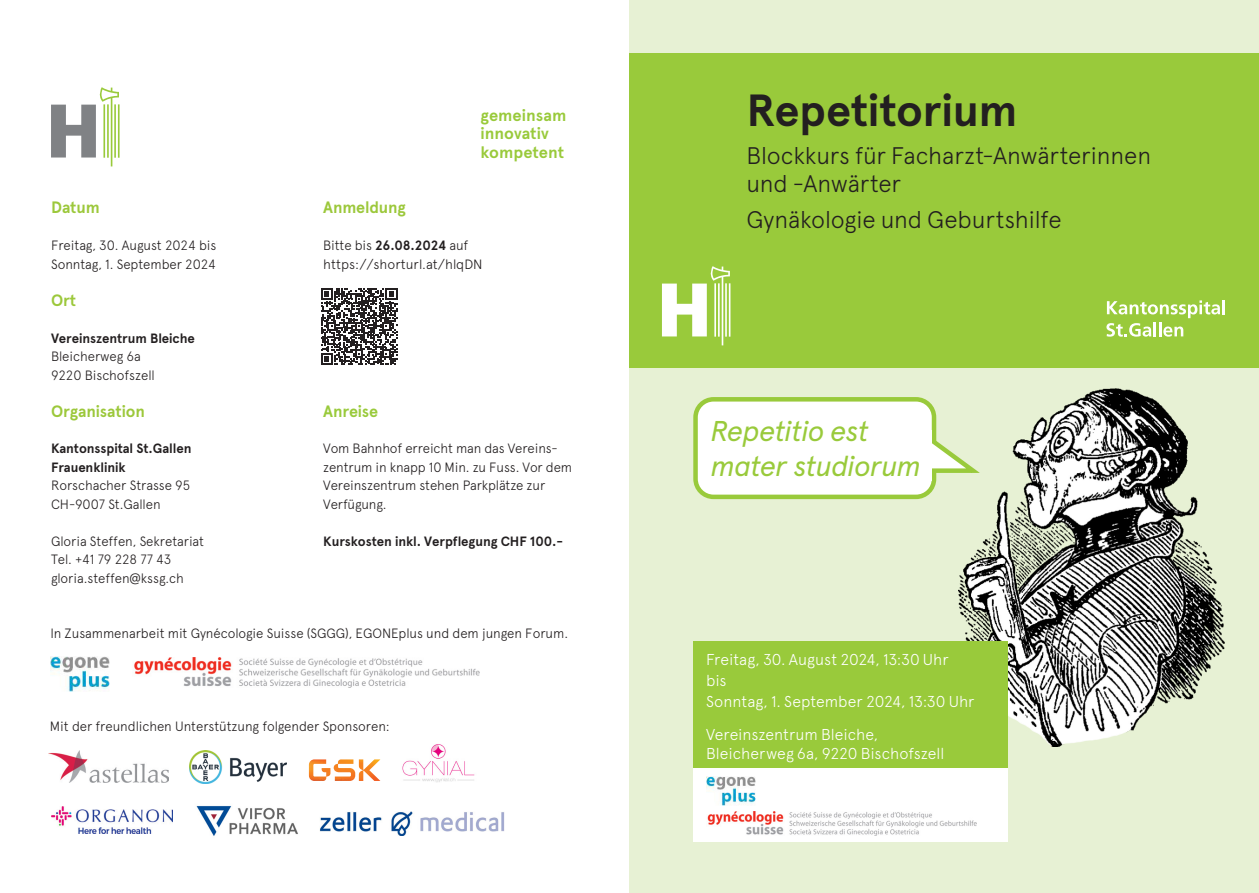
<style>
.page{position:relative;width:1259px;height:893px;background:#fff}
.page>*{position:absolute;margin:0;border:0;box-sizing:border-box;transform-origin:0 0}
.t1{font:700 45px "Apercu";letter-spacing:-.01em;color:#231f20}
.t2{font:italic 28.65px/35px "Apercu";letter-spacing:-.025em;color:#99ca3b}
.t3{font:300 24px/28.5px "Apercu";letter-spacing:-.005em;color:#231f20}
.t4{font:700 16.5px/18.5px "Apercu";color:#99ca3b}
.t5{font:700 16.5px "Apercu";letter-spacing:-.005em;color:#9cc83b}
.t6{font:300 15.75px/21px "Apercu";letter-spacing:-.005em;color:#fff}
.t7{font:300 13.5px/18.5px "Apercu";letter-spacing:-.005em;color:#231f20}
.t8{font:700 13.5px/18.5px "Apercu";letter-spacing:-.005em;color:#231f20}
.s1{font-weight:700}
</style>
<div class="page">
<div style="left:629px;top:0;width:630px;height:893px;background:#e7f1d4"></div>
<img style="left:959px;top:389px;width:265px;height:357px">
<div style="left:629px;top:53px;width:630px;height:314px;background:#99ca3b"></div>
<svg style="left:662px;top:266px;width:68px;height:79px"></svg>
<hr style="left:1222px;top:300px;width:3px;height:14px;background:#fff">
<svg style="left:1106px;top:300px;width:114px;height:37px"></svg>
<div style="left:693px;top:641px;width:315px;height:191px;background:#99ca3b"></div>
<div style="left:693px;top:768px;width:315px;height:74px;background:#fff"></div>
<img style="left:706px;top:776px;width:49px;height:29px">
<img style="left:707px;top:811px;width:270px;height:24px">
<img style="left:50px;top:657px;width:60px;height:35px">
<img style="left:134px;top:657px;width:345px;height:31px">
<div style="left:695px;top:399px;width:239px;height:98px;background:#fff;border-radius:18px"></div>
<div style="left:693px;top:397px;width:243px;height:102px;border:4px solid #99ca3b;border-radius:18px"></div>
<svg style="left:931px;top:429px;width:55px;height:46px"></svg>
<img style="left:190px;top:751px;width:97px;height:32px">
<img style="left:48px;top:750px;width:120px;height:32px">
<img style="left:402px;top:744px;width:73px;height:38px">
<img style="left:196px;top:805px;width:102px;height:31px">
<img style="left:51px;top:807px;width:121px;height:26px">
<svg style="left:309px;top:759px;width:71px;height:22px"></svg>
<svg style="left:51px;top:87px;width:69px;height:79px"></svg>
<svg style="left:321px;top:288px;width:76px;height:77px"></svg>
<img style="left:320px;top:811px;width:184px;height:24px">
<p class="t5" style="left:51px;top:197px;width:50px">Datum</p>
<p class="t7" style="left:51px;top:236px;width:167px">Freitag, 30. August 2024 bis<br>Sonntag, 1. September 2024</p>
<p class="t5" style="left:51px;top:290px;width:27px">Ort</p>
<p class="t8" style="left:51px;top:329px;width:145px">Vereinszentrum Bleiche</p>
<p class="t7" style="left:51px;top:347px;width:105px">Bleicherweg 6a<br>9220 Bischofszell</p>
<p class="t5" style="left:51px;top:401px;width:95px">Organisation</p>
<p class="t8" style="left:51px;top:440px;width:142px">Kantonsspital St.Gallen<br>Frauenklinik</p>
<p class="t7" style="left:51px;top:476px;width:141px">Rorschacher Strasse 95<br>CH-9007 St.Gallen</p>
<p class="t7" style="left:51px;top:532px;width:155px">Gloria Steffen, Sekretariat<br>Tel. +41 79 228 77 43 gloria.steffen@kssg.ch</p>
<p class="t4" style="left:480px;top:106px;width:87px">gemeinsam innovativ kompetent</p>
<p class="t5" style="left:323px;top:197px;width:84px">Anmeldung</p>
<p class="t7" style="left:323px;top:236px;width:161px">Bitte bis <span class="s1">26.08.2024</span> auf https://shorturl.at/hlqDN</p>
<p class="t4" style="left:323px;top:402px;width:56px">Anreise</p>
<p class="t7" style="left:323px;top:439px;width:250px">Vom Bahnhof erreicht man das Vereins&shy;zentrum in knapp 10 Min. zu Fuss. Vor dem<br>Vereinszentrum stehen Parkplätze zur<br>Verfügung.</p>
<p class="t8" style="left:323px;top:532px;width:241px">Kurskosten inkl. Verpflegung CHF 100.-</p>
<p class="t7" style="left:50px;top:624px;width:519px">In Zusammenarbeit mit Gynécologie Suisse (SGGG), EGONEplus und dem jungen Forum.</p>
<p class="t7" style="left:50px;top:717px;width:341px">Mit der freundlichen Unterstützung folgender Sponsoren:</p>
<h1 class="t1" style="left:746px;top:83px;width:272px">Repetitorium</h1>
<h3 class="t3" style="left:746px;top:141px;width:406px">Blockkurs für Facharzt-Anwärterinnen und -Anwärter</h3>
<h3 class="t3" style="left:746px;top:205px;width:317px">Gynäkologie und Geburtshilfe</h3>
<h2 class="t2" style="left:711px;top:413px;width:212px">Repetitio est mater studiorum</h2>
<p class="t6" style="left:706px;top:649px;width:270px">Freitag, 30. August 2024, 13:30 Uhr<br>bis<br>Sonntag, 1. September 2024, 13:30 Uhr</p>
<p class="t6" style="left:706px;top:725px;width:240px;line-height:18.8px">Vereinszentrum Bleiche,<br>Bleicherweg 6a, 9220 Bischofszell</p>
</div>
